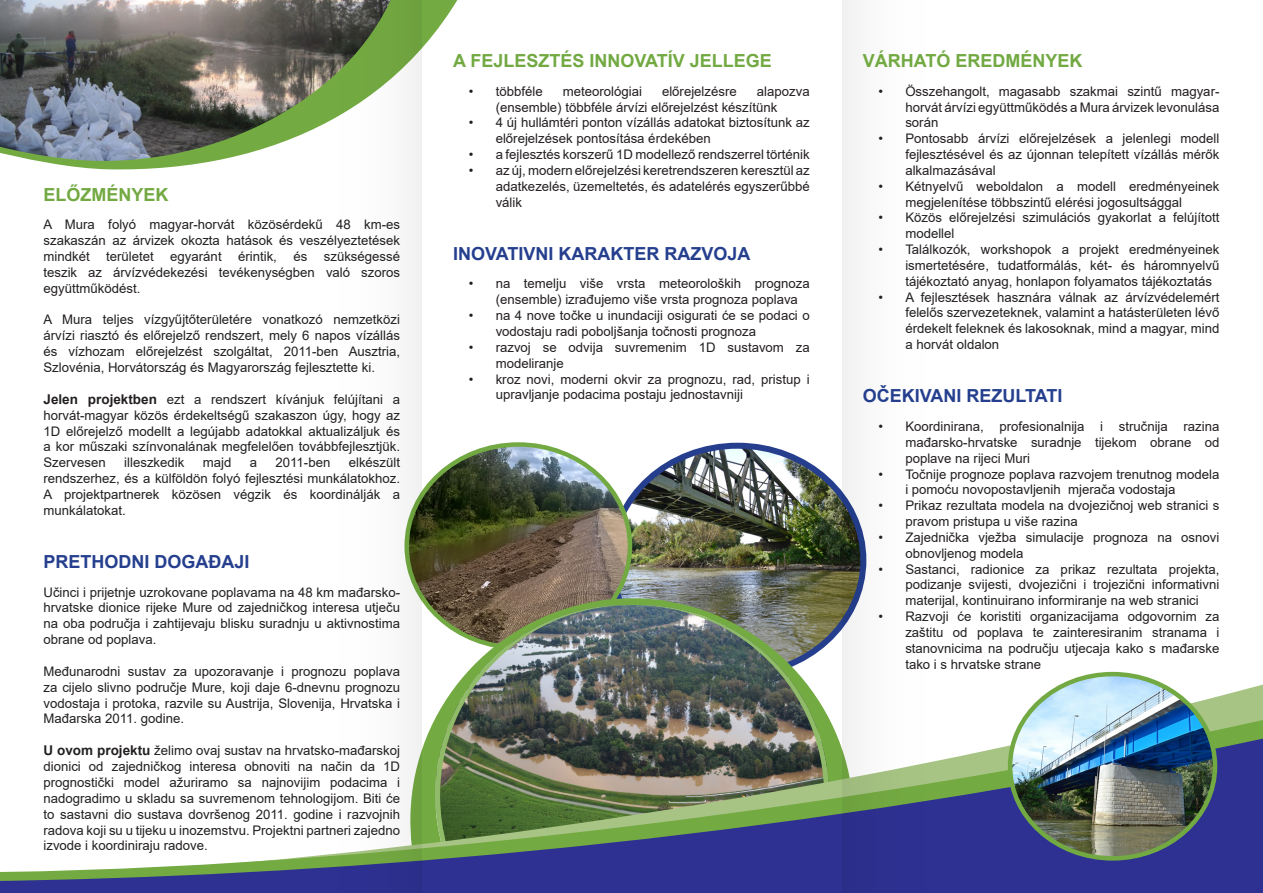
<style>
.page{position:relative;width:1263px;height:893px;background:#fff}
.page>*{position:absolute;margin:0;border:0;box-sizing:border-box;transform-origin:0 0}
.Naslov_odlomak{font:700 18px "Arial";color:#253f8e}
.Naslov_odlomak-2{font:700 18px "Arial";color:#72a942}
.t1{font:13.2px/15.9px "Arial";color:#231f20;text-align:justify}
.s1{font-weight:700;font-size:13.5px}
</style>
<div class="page">
<img style="left:630px;top:446px;width:212px;height:152px">
<img style="left:421px;top:444px;width:209px;height:154px">
<svg style="left:421px;top:598px;width:421px;height:7px;background:#727453"></svg>
<img style="left:421px;top:605px;width:421px;height:49px">
<svg style="left:421px;top:654px;width:713px;height:28px"></svg>
<svg style="left:0;top:682px;width:1263px;height:211px"></svg>
<img style="left:0;top:0;width:458px;height:172px">
<svg style="left:335px;top:0;width:86px;height:893px"></svg>
<svg style="left:842px;top:0;width:86px;height:893px"></svg>
<img style="left:1010px;top:674px;width:205px;height:184px">
<div style="left:1008px;top:672px;width:209px;height:189px;border:4px solid #72a942;border-radius:50%"></div>
<p class="Naslov_odlomak-2" style="left:44px;top:182px;width:127px">ELŐZMÉNYEK</p>
<p class="t1" style="left:44px;top:217px;width:358px">A Mura folyó magyar-horvát közösérdekű 48 km-es szakaszán az árvizek okozta hatások és veszélyeztetések mindkét területet egyaránt érintik, és szükségessé teszik az árvízvédekezési tevékenységben való szoros együttműködést.</p>
<p class="t1" style="left:44px;top:312px;width:358px">A Mura teljes vízgyűjtőterületére vonatkozó nemzetközi árvízi riasztó és előrejelző rendszert, mely 6 napos vízállás és vízhozam előrejelzést szolgáltat, 2011-ben Ausztria, Szlovénia, Horvátország és Magyarország fejlesztette ki.</p>
<p class="t1" style="left:44px;top:391px;width:358px"><span class="s1">Jelen projektben</span> ezt a rendszert kívánjuk felújítani a horvát-magyar közös érdekeltségű szakaszon úgy, hogy az 1D előrejelző modellt a legújabb adatokkal aktualizáljuk és a kor műszaki színvonalának megfelelően továbbfejlesztjük.<br>Szervesen</p>
<p class="t1" style="left:44px;top:454px;width:358px;text-indent:305px">elkészült rendszerhez, és a külföldön folyó fejlesztési munkálatokhoz.<br>A projektpartnerek közösen végzik és koordinálják a munkálatokat.</p>
<p class="Naslov_odlomak" style="left:44px;top:549px;width:208px">PRETHODNI DOGAĐAJI</p>
<p class="t1" style="left:44px;top:584px;width:358px">Učinci i prijetnje uzrokovane poplavama na 48 km mađarsko&shy;hrvatske dionice rijeke Mure od zajedničkog interesa utječu na oba područja i zahtijevaju blisku suradnju u aktivnostima obrane od poplava.</p>
<p class="t1" style="left:44px;top:663px;width:358px">Međunarodni sustav za upozoravanje i prognozu poplava za cijelo slivno područje Mure, koji daje 6-dnevnu prognozu vodostaja i protoka, razvile su Austrija, Slovenija, Hrvatska i Mađarska 2011. godine.</p>
<p class="t1" style="left:44px;top:743px;width:358px"><span class="s1">U ovom projektu</span> želimo ovaj sustav na hrvatsko-mađarskoj dionici od zajedničkog interesa obnoviti na način da 1D prognostički model ažuriramo sa najnovijim podacima i nadogradimo u skladu sa suvremenom tehnologijom. Biti će to sastavni dio sustava dovršenog 2011. godine i razvojnih radova koji su u tijeku u inozemstvu. Projektni partneri zajedno izvode i koordiniraju radove.</p>
<p class="t1" style="left:124px;top:454px;width:62px">illeszkedik</p>
<p class="t1" style="left:203px;top:454px;width:30px">majd</p>
<p class="t1" style="left:250px;top:454px;width:9px">a</p>
<p class="t1" style="left:276px;top:454px;width:56px">2011-ben</p>
<p class="Naslov_odlomak-2" style="left:453px;top:48px;width:320px">A FEJLESZTÉS INNOVATÍV JELLEGE</p>
<p class="t1" style="left:469px;top:83px;width:75px">• többféle</p>
<p class="t1" style="left:563px;top:83px;width:81px">meteorológiai</p>
<p class="t1" style="left:662px;top:83px;width:76px">előrejelzésre</p>
<p class="t1" style="left:496px;top:83px;width:316px;text-indent:261px">alapozva (ensemble) többféle árvízi előrejelzést készítünk</p>
<p class="t1" style="left:496px;top:115px;width:316px;text-indent:-27px">• 4 új hullámtéri ponton vízállás adatokat biztosítunk az előrejelzések pontosítása érdekében</p>
<p class="t1" style="left:469px;top:146px;width:343px">• a fejlesztés korszerű 1D modellező rendszerrel történik</p>
<p class="t1" style="left:496px;top:162px;width:316px;text-indent:-27px">• az új, modern előrejelzési keretrendszeren keresztül az adatkezelés, üzemeltetés, és adatelérés egyszerűbbé válik</p>
<p class="Naslov_odlomak" style="left:453px;top:241px;width:299px">INOVATIVNI KARAKTER RAZVOJA</p>
<p class="t1" style="left:496px;top:276px;width:316px;text-indent:-27px">• na temelju više vrsta meteoroloških prognoza (ensemble) izrađujemo više vrsta prognoza poplava</p>
<p class="t1" style="left:496px;top:307px;width:316px;text-indent:-27px">• na 4 nove točke u inundaciji osigurati će se podaci o vodostaju radi poboljšanja točnosti prognoza</p>
<p class="t1" style="left:496px;top:339px;width:316px;text-indent:-27px">• razvoj se odvija suvremenim 1D sustavom za modeliranje</p>
<p class="t1" style="left:496px;top:371px;width:316px;text-indent:-27px">• kroz novi, moderni okvir za prognozu, rad, pristup i upravljanje podacima postaju jednostavniji</p>
<p class="Naslov_odlomak-2" style="left:863px;top:48px;width:221px">VÁRHATÓ EREDMÉNYEK</p>
<p class="t1" style="left:905px;top:83px;width:316px;text-indent:-27px">• Összehangolt, magasabb szakmai szintű magyar&shy;horvát árvízi együttműködés a Mura árvizek levonulása során</p>
<p class="t1" style="left:905px;top:131px;width:316px;text-indent:-27px">• Pontosabb árvízi előrejelzések a jelenlegi modell fejlesztésével és az újonnan telepített vízállás mérők alkalmazásával</p>
<p class="t1" style="left:905px;top:178px;width:316px;text-indent:-27px">• Kétnyelvű weboldalon a modell eredményeinek megjelenítése többszintű elérési jogosultsággal</p>
<p class="t1" style="left:905px;top:210px;width:316px;text-indent:-27px">• Közös előrejelzési szimulációs gyakorlat a felújított modellel</p>
<p class="t1" style="left:905px;top:241px;width:316px;text-indent:-27px">• Találkozók, workshopok a projekt eredményeinek ismertetésére, tudatformálás, két- és háromnyelvű tájékoztató anyag, honlapon folyamatos tájékoztatás</p>
<p class="t1" style="left:905px;top:289px;width:316px;text-indent:-27px">• A fejlesztések hasznára válnak az árvízvédelemért felelős szervezeteknek, valamint a hatásterületen lévő érdekelt feleknek és lakosoknak, mind a magyar, mind a horvát oldalon</p>
<p class="Naslov_odlomak" style="left:863px;top:383px;width:201px">OČEKIVANI REZULTATI</p>
<p class="t1" style="left:905px;top:418px;width:316px;text-indent:-27px">• Koordinirana, profesionalnija i stručnija razina mađarsko-hrvatske suradnje tijekom obrane od poplave na rijeci Muri</p>
<p class="t1" style="left:905px;top:466px;width:316px;text-indent:-27px">• Točnije prognoze poplava razvojem trenutnog modela i pomoću novopostavljenih mjerača vodostaja</p>
<p class="t1" style="left:905px;top:498px;width:316px;text-indent:-27px">• Prikaz rezultata modela na dvojezičnoj web stranici s pravom pristupa u više razina</p>
<p class="t1" style="left:905px;top:529px;width:316px;text-indent:-27px">• Zajednička vježba simulacije prognoza na osnovi obnovljenog modela</p>
<p class="t1" style="left:905px;top:561px;width:316px;text-indent:-27px">• Sastanci, radionice za prikaz rezultata projekta, podizanje svijesti, dvojezični i trojezični informativni materijal, kontinuirano informiranje na web stranici</p>
<p class="t1" style="left:905px;top:608px;width:316px;text-indent:-27px">• Razvoji će koristiti organizacijama odgovornim za zaštitu od poplava te zainteresiranim stranama i stanovnicima na području utjecaja kako s mađarske tako i s hrvatske strane</p>
</div>
